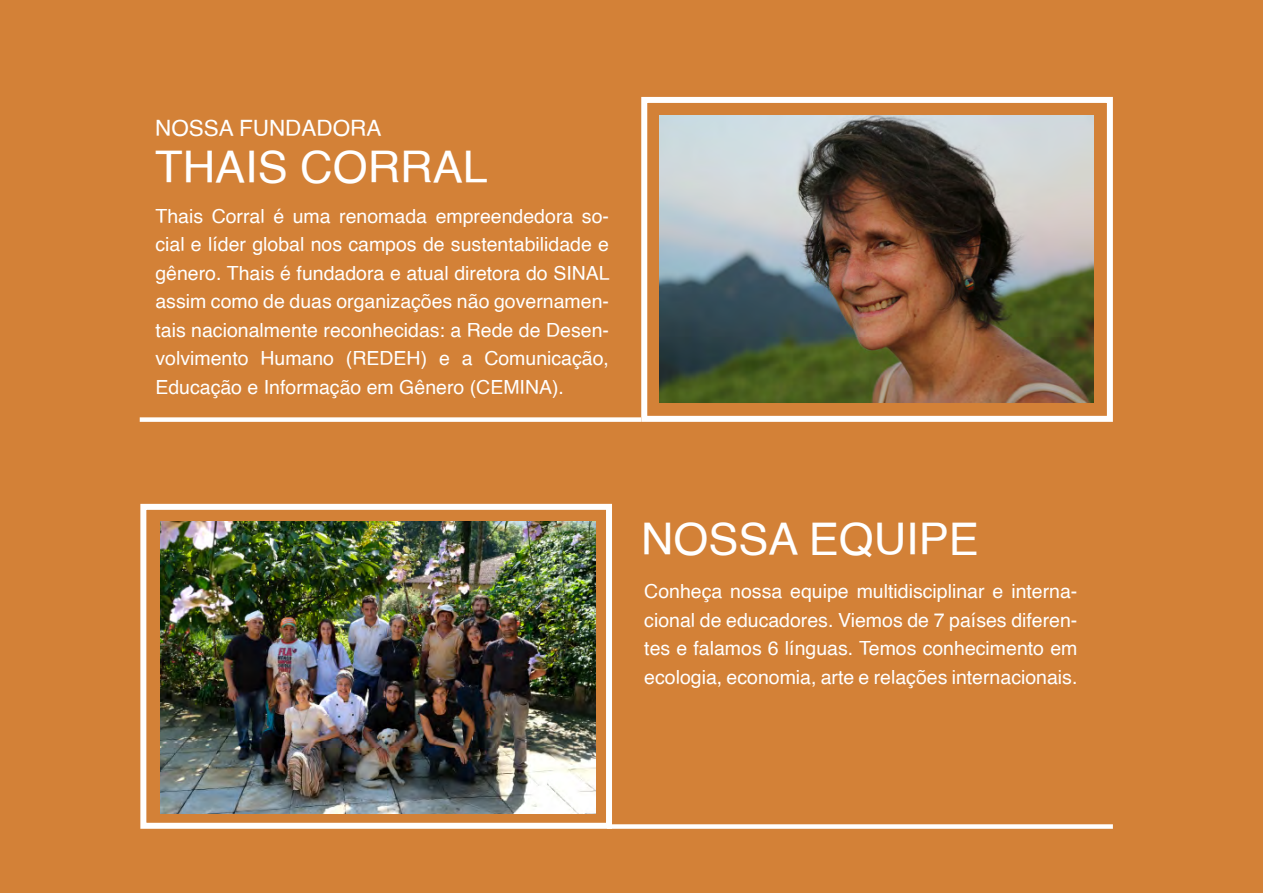
<style>
.page{position:relative;width:1263px;height:893px;background:#d38137}
.page>*{position:absolute;margin:0;border:0;box-sizing:border-box;transform-origin:0 0}
.t1{font:45px "Helvetica";color:#fff}
.t2{font:22.5px "Helvetica";color:#fff}
.t3{font:19.5px/28.5px "Helvetica";color:#fff;text-align:justify}
</style>
<div class="page">
<img style="left:659px;top:116px;width:435px;height:287px">
<img style="left:161px;top:521px;width:434px;height:292px">
<div style="left:641px;top:97px;width:472px;height:325px;border:6px solid #fff"></div>
<div style="left:140px;top:504px;width:472px;height:325px;border:6px solid #fff"></div>
<div style="left:140px;top:417px;width:501px;height:5px;background:#fff"></div>
<div style="left:607px;top:824px;width:506px;height:5px;background:#fff"></div>
<p class="t2" style="left:155px;top:111px;width:228px">NOSSA FUNDADORA</p>
<h1 class="t1" style="left:155px;top:132px;width:334px">THAIS CORRAL</h1>
<p class="t3" style="left:155px;top:202px;width:456px">Thais Corral é uma renomada empreendedora so&shy;cial e líder global nos campos de sustentabilidade e gênero. Thais é fundadora e atual diretora do SINAL assim como de duas organizações não governamen&shy;tais nacionalmente reconhecidas: a Rede de Desen&shy;volvimento Humano (REDEH) e a Comunicação, Educação e Informação em Gênero (CEMINA).</p>
<h1 class="t1" style="left:641px;top:505px;width:339px">NOSSA EQUIPE</h1>
<p class="t3" style="left:644px;top:578px;width:435px">Conheça nossa equipe multidisciplinar e interna&shy;cional de educadores. Viemos de 7 países diferen&shy;tes e falamos 6 línguas. Temos conhecimento em ecologia, economia, arte e relações internacionais.</p>
</div>
